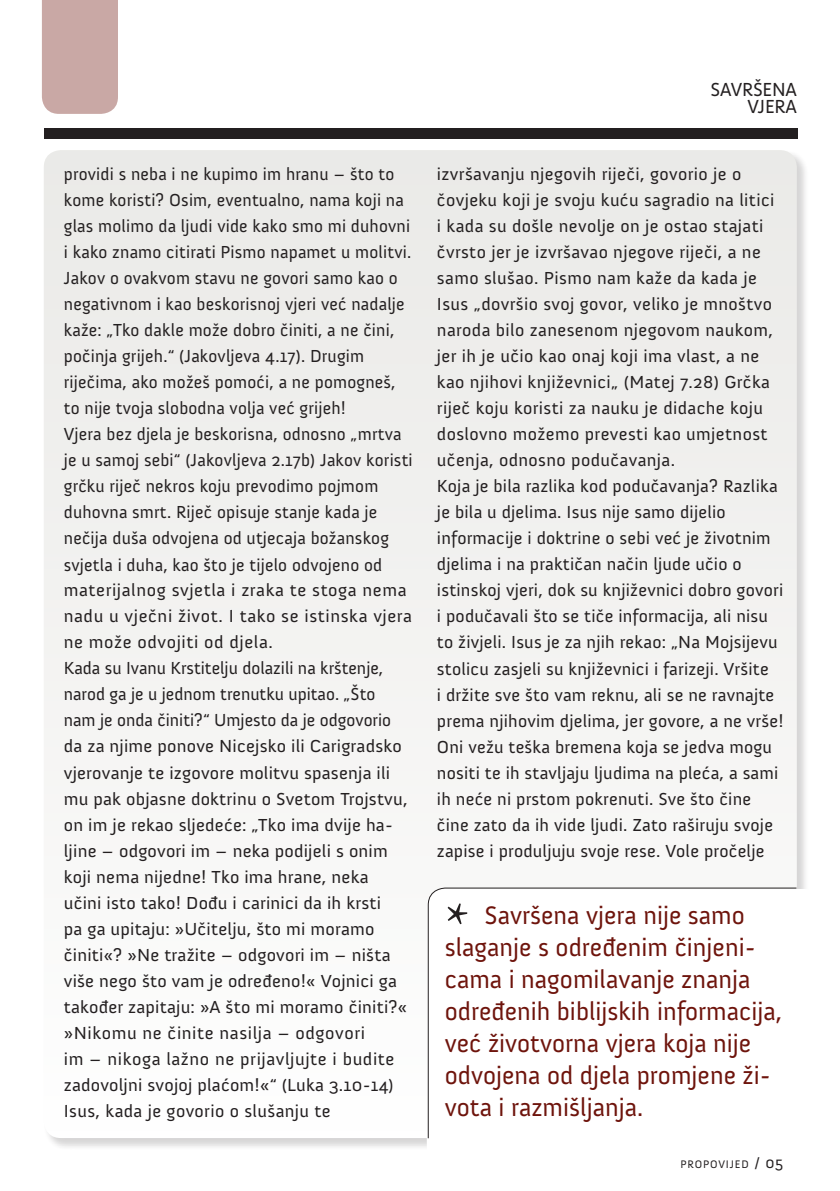
<style>
.page{position:relative;width:840px;height:1191px;background:#fff}
.page>*{position:absolute;margin:0;border:0;box-sizing:border-box;transform-origin:0 0}
.t1{font:26px/32px "Anivers";color:#6e140c}
.t2{font:19.4px/17px "Anivers";letter-spacing:-.015em;color:#231f20;text-align:right}
.t3{font:17.8px/26px "Anivers";letter-spacing:.01em;color:#231f20}
.t4{font:17.8px/26px "Anivers";letter-spacing:.01em;color:#231f20;scale:1.04 1}
.t5{font:11.2px "Anivers";letter-spacing:.07em;color:#231f20}
.s1{font-size:16px}
</style>
<div class="page">
<div style="left:43px;top:149px;width:768px;height:1003px;background:#231f20;opacity:.75"></div>
<div style="left:44px;top:150px;width:752px;height:988px;background:#f2f2f0;border-radius:17px"></div>
<div style="left:44px;top:129px;width:752px;height:10px;background:#231f20"></div>
<div style="left:42px;top:0;width:76px;height:114px;background:#c9a8a5"></div>
<div style="left:427px;top:890px;width:393px;height:275px;background:#fff;border-radius:17px"></div>
<div style="left:426px;top:889px;width:395px;height:277px;border:2px solid #fff;border-radius:17px"></div>
<svg style="left:427px;top:887px;width:370px;height:252px"></svg>
<p class="t2" style="left:710px;top:81px;width:88px">SAVRŠENA<br>VJERA</p>
<p class="t3" style="left:64px;top:161px;width:350px">providi s neba i ne kupimo im hranu – što to kome koristi? Osim, eventualno, nama koji na glas molimo da ljudi vide kako smo mi duhovni i kako znamo citirati Pismo napamet u molitvi.<br>Jakov o ovakvom stavu ne govori samo kao o negativnom i kao beskorisnoj vjeri već nadalje kaže: „Tko dakle može dobro činiti, a ne čini, počinja grijeh.“ (Jakovljeva 4.17). Drugim riječima, ako možeš pomoći, a ne pomogneš, to nije tvoja slobodna volja već grijeh!<br>Vjera bez djela je beskorisna, odnosno „mrtva je u samoj sebi“ (Jakovljeva 2.17b) Jakov koristi grčku riječ nekros koju prevodimo pojmom duhovna smrt. Riječ opisuje stanje kada je nečija duša odvojena od utjecaja božanskog svjetla i duha, kao što je tijelo odvojeno od materijalnog svjetla i zraka te stoga nema nadu u vječni život. I tako se istinska vjera ne može odvojiti od djela.<br>Kada su Ivanu Krstitelju dolazili na krštenje, narod ga je u jednom trenutku upitao. „Što<br>nam je onda činiti?“ Umjesto da je odgovorio da za njime ponove Nicejsko ili Carigradsko vjerovanje te izgovore molitvu spasenja ili mu pak objasne doktrinu o Svetom Trojstvu, on im je rekao sljedeće: „Tko ima dvije ha&shy;ljine – odgovori im – neka podijeli s onim koji nema nijedne! Tko ima hrane, neka<br>učini isto tako! Dođu i carinici da ih krsti<br>pa ga upitaju: »Učitelju, što mi moramo činiti«? »Ne tražite – odgovori im – ništa više nego što vam je određeno!« Vojnici ga također zapitaju: »A što mi moramo činiti?« »Nikomu ne činite nasilja – odgovori<br>im – nikoga lažno ne prijavljujte i budite zadovoljni svojoj plaćom!«“ (Luka 3.10-14)<br>Isus, kada je govorio o slušanju te</p>
<p class="t4" style="left:436px;top:161px;width:334px">izvršavanju njegovih riječi, govorio je o čovjeku koji je svoju kuću sagradio na litici<br>i kada su došle nevolje on je ostao stajati čvrsto jer je izvršavao njegove riječi, a ne samo slušao. Pismo nam kaže da kada je Isus „dovršio svoj govor, veliko je mnoštvo naroda bilo zanesenom njegovom naukom, jer ih je učio kao onaj koji ima vlast, a ne kao njihovi književnici„ (Matej 7.28) Grčka riječ koju koristi za nauku je didache koju doslovno možemo prevesti kao umjetnost učenja, odnosno podučavanja.<br>Koja je bila razlika kod podučavanja? Razlika je bila u djelima. Isus nije samo dijelio informacije i doktrine o sebi već je životnim djelima i na praktičan način ljude učio o istinskoj vjeri, dok su književnici dobro govori i podučavali što se tiče informacija, ali nisu to živjeli. Isus je za njih rekao: „Na Mojsijevu stolicu zasjeli su književnici i farizeji. Vršite<br>i držite sve što vam reknu, ali se ne ravnajte prema njihovim djelima, jer govore, a ne vrše!<br>Oni vežu teška bremena koja se jedva mogu nositi te ih stavljaju ljudima na pleća, a sami ih neće ni prstom pokrenuti. Sve što čine čine zato da ih vide ljudi. Zato raširuju svoje zapise i produljuju svoje rese. Vole pročelje</p>
<h1 class="t1" style="left:444px;top:899px;width:339px;text-indent:40px">Savršena vjera nije samo slaganje s određenim činjeni&shy;cama i nagomilavanje znanja određenih biblijskih informacija, već životvorna vjera koja nije odvojena od djela promjene ži&shy;vota i razmišljanja.</h1>
<p class="t5" style="left:680px;top:1158px;width:104px">PROPOVIJED <span class="s1">/ 05</span></p>
</div>
